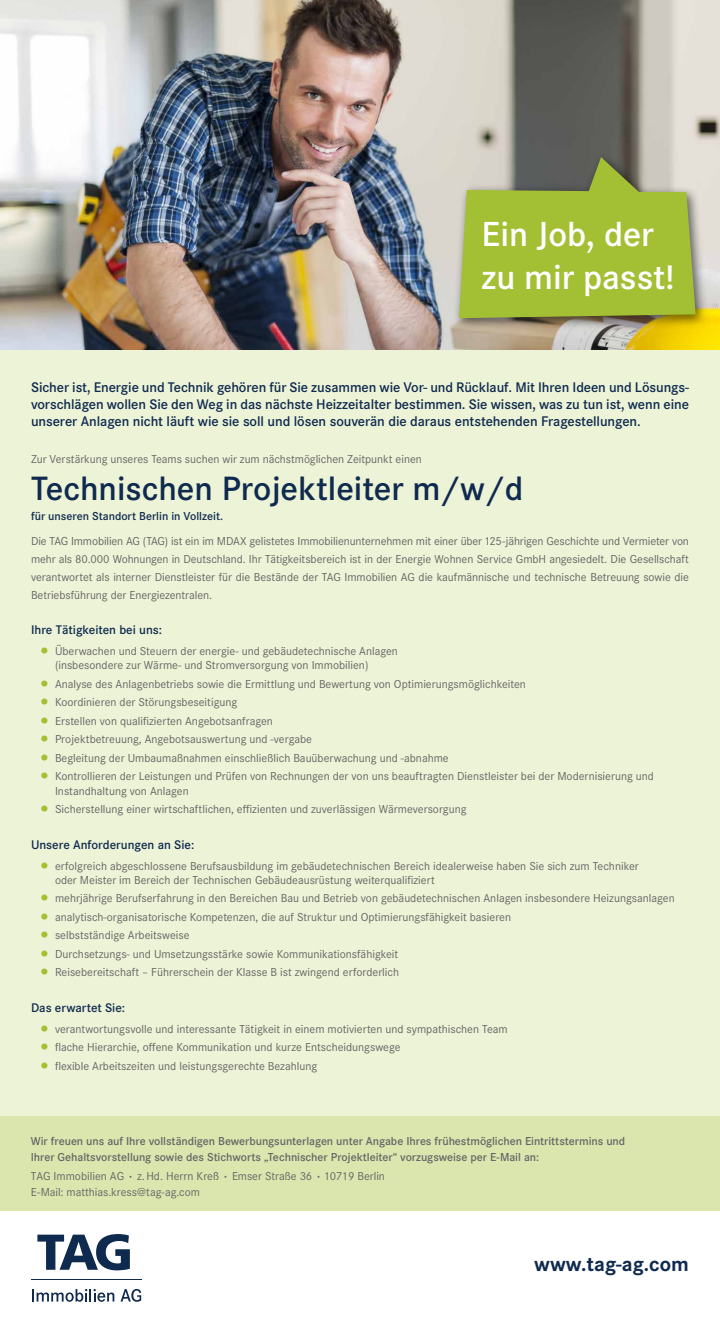
<style>
.page{position:relative;width:720px;height:1325px;background:#fff}
.page>*{position:absolute;margin:0;border:0;box-sizing:border-box;transform-origin:0 0}
.t1{font:600 36.1px/43.3px "Corporate S";color:#fff}
.t2{font:600 35px "Corporate S";color:#0f2a4f}
.t3{font:700 21.2px "Corporate S";color:#0f2a4f}
.t4{font:600 14.5px/17px "Corporate S";letter-spacing:-.005em;color:#0f2a4f;text-align:justify}
.t5{font:600 13px "Corporate S";color:#0f2a4f}
.t6{font:12px/18px "Corporate S";color:#666}
.t7{font:600 12px/16px "Corporate S";letter-spacing:-.005em;color:#666}
.t8{font:600 12px "Corporate S";color:#0f2a4f}
.s1{font-size:22px;color:#a3c034}
.s2{font-size:17px}
</style>
<div class="page">
<img style="left:0;top:0;width:720px;height:350px">
<div style="left:0;top:350px;width:720px;height:766px;background:#edf3d6"></div>
<div style="left:0;top:1116px;width:720px;height:95px;background:#dae6ae"></div>
<svg style="left:37px;top:1234px;width:93px;height:36px"></svg>
<svg style="left:32px;top:1289px;width:82px;height:13px"></svg>
<svg style="left:121px;top:1289px;width:20px;height:13px"></svg>
<hr style="left:31px;top:1279px;width:110px;height:1px;background:#0f2a4f">
<div style="left:452px;top:151px;width:258px;height:182px;background:#000;opacity:.35"></div>
<div style="left:454px;top:153px;width:253px;height:176px;background:#000;opacity:.35"></div>
<svg style="left:459px;top:157px;width:237px;height:161px;background:#a0b648"></svg>
<h1 class="t1" style="left:482px;top:212px;width:194px">Ein Job, der zu mir passt!</h1>
<p class="t4" style="left:31px;top:379px;width:660px">Sicher ist, Energie und Technik gehören für Sie zusammen wie Vor- und Rücklauf. Mit Ihren Ideen und Lösungs&shy;vorschlägen wollen Sie den Weg in das nächste Heizzeitalter bestimmen. Sie wissen, was zu tun ist, wenn eine unserer Anlagen nicht läuft wie sie soll und lösen souverän die daraus entstehenden Fragestellungen.</p>
<p class="t6" style="left:31px;top:450px;width:392px">Zur Verstärkung unseres Teams suchen wir zum nächstmöglichen Zeitpunkt einen</p>
<h2 class="t2" style="left:31px;top:469px;width:494px">Technischen Projektleiter m/w/d</h2>
<p class="t8" style="left:31px;top:509px;width:194px">für unseren Standort Berlin in Vollzeit.</p>
<p class="t6" style="left:31px;top:532px;width:660px;text-align:justify">Die TAG Immobilien AG (TAG) ist ein im MDAX gelistetes Immobilienunternehmen mit einer über 125-jährigen Geschichte und Vermieter von mehr als 80.000 Wohnungen in Deutschland. Ihr Tätigkeitsbereich ist in der Energie Wohnen Service GmbH angesiedelt. Die Gesellschaft verantwortet als interner Dienstleister für die Bestände der TAG Immobilien AG die kaufmännische und technische Betreuung sowie die Betriebsführung der Energiezentralen.</p>
<p class="t5" style="left:31px;top:623px;width:133px">Ihre Tätigkeiten bei uns:</p>
<p class="t6" style="left:55px;top:644px;width:344px;line-height:14.4px;text-indent:-18px"><span class="s1">•</span> Überwachen und Steuern der energie- und gebäudetechnische Anlagen (insbesondere zur Wärme- und Stromversorgung von Immobilien)</p>
<p class="t6" style="left:37px;top:675px;width:490px"><span class="s1">•</span> Analyse des Anlagenbetriebs sowie die Ermittlung und Bewertung von Optimierungsmöglichkeiten</p>
<p class="t6" style="left:37px;top:693px;width:202px"><span class="s1">•</span> Koordinieren der Störungsbeseitigung</p>
<p class="t6" style="left:37px;top:712px;width:237px"><span class="s1">•</span> Erstellen von qualifizierten Angebotsanfragen</p>
<p class="t6" style="left:37px;top:730px;width:277px"><span class="s1">•</span> Projektbetreuung, Angebotsauswertung und -vergabe</p>
<p class="t6" style="left:37px;top:749px;width:413px"><span class="s1">•</span> Begleitung der Umbaumaßnahmen einschließlich Bauüberwachung und -abnahme</p>
<p class="t6" style="left:55px;top:769px;width:601px;line-height:14.4px;text-indent:-18px"><span class="s1">•</span> Kontrollieren der Leistungen und Prüfen von Rechnungen der von uns beauftragten Dienstleister bei der Modernisierung und<br>Instandhaltung von Anlagen</p>
<p class="t6" style="left:37px;top:800px;width:431px"><span class="s1">•</span> Sicherstellung einer wirtschaftlichen, effizienten und zuverlässigen Wärmeversorgung</p>
<p class="t5" style="left:31px;top:837px;width:165px">Unsere Anforderungen an Sie:</p>
<p class="t6" style="left:55px;top:858px;width:585px;line-height:14.4px;text-indent:-18px"><span class="s1">•</span> erfolgreich abgeschlossene Berufsausbildung im gebäudetechnischen Bereich idealerweise haben Sie sich zum Techniker oder Meister im Bereich der Technischen Gebäudeausrüstung weiterqualifiziert</p>
<p class="t6" style="left:37px;top:890px;width:639px"><span class="s1">•</span> mehrjährige Berufserfahrung in den Bereichen Bau und Betrieb von gebäudetechnischen Anlagen insbesondere Heizungsanlagen</p>
<p class="t6" style="left:37px;top:908px;width:476px"><span class="s1">•</span> analytisch-organisatorische Kompetenzen, die auf Struktur und Optimierungsfähigkeit basieren</p>
<p class="t6" style="left:37px;top:927px;width:154px"><span class="s1">•</span> selbstständige Arbeitsweise</p>
<p class="t6" style="left:37px;top:945px;width:363px"><span class="s1">•</span> Durchsetzungs- und Umsetzungsstärke sowie Kommunikationsfähigkeit</p>
<p class="t6" style="left:37px;top:964px;width:364px"><span class="s1">•</span> Reisebereitschaft – Führerschein der Klasse B ist zwingend erforderlich</p>
<p class="t5" style="left:31px;top:1001px;width:96px">Das erwartet Sie:</p>
<p class="t6" style="left:37px;top:1020px;width:472px"><span class="s1">•</span> verantwortungsvolle und interessante Tätigkeit in einem motivierten und sympathischen Team</p>
<p class="t6" style="left:37px;top:1039px;width:365px"><span class="s1">•</span> flache Hierarchie, offene Kommunikation und kurze Entscheidungswege</p>
<p class="t6" style="left:37px;top:1057px;width:282px"><span class="s1">•</span> flexible Arbeitszeiten und leistungsgerechte Bezahlung</p>
<p class="t7" style="left:31px;top:1133px;width:596px">Wir freuen uns auf Ihre vollständigen Bewerbungsunterlagen unter Angabe Ihres frühestmöglichen Eintrittstermins und<br>Ihrer Gehaltsvorstellung sowie des Stichworts „Technischer Projektleiter“ vorzugsweise per E-Mail an:</p>
<p class="t6" style="left:31px;top:1168px;width:356px;line-height:16px">TAG Immobilien AG <span class="s2">·</span> z.Hd. Herrn Kreß <span class="s2">·</span> Emser Straße 36 <span class="s2">·</span> 10719 Berlin<br>E-Mail: matthias.kress@tag-ag.com</p>
<h3 class="t3" style="left:534px;top:1252px;width:156px">www.tag-ag.com</h3>
</div>
